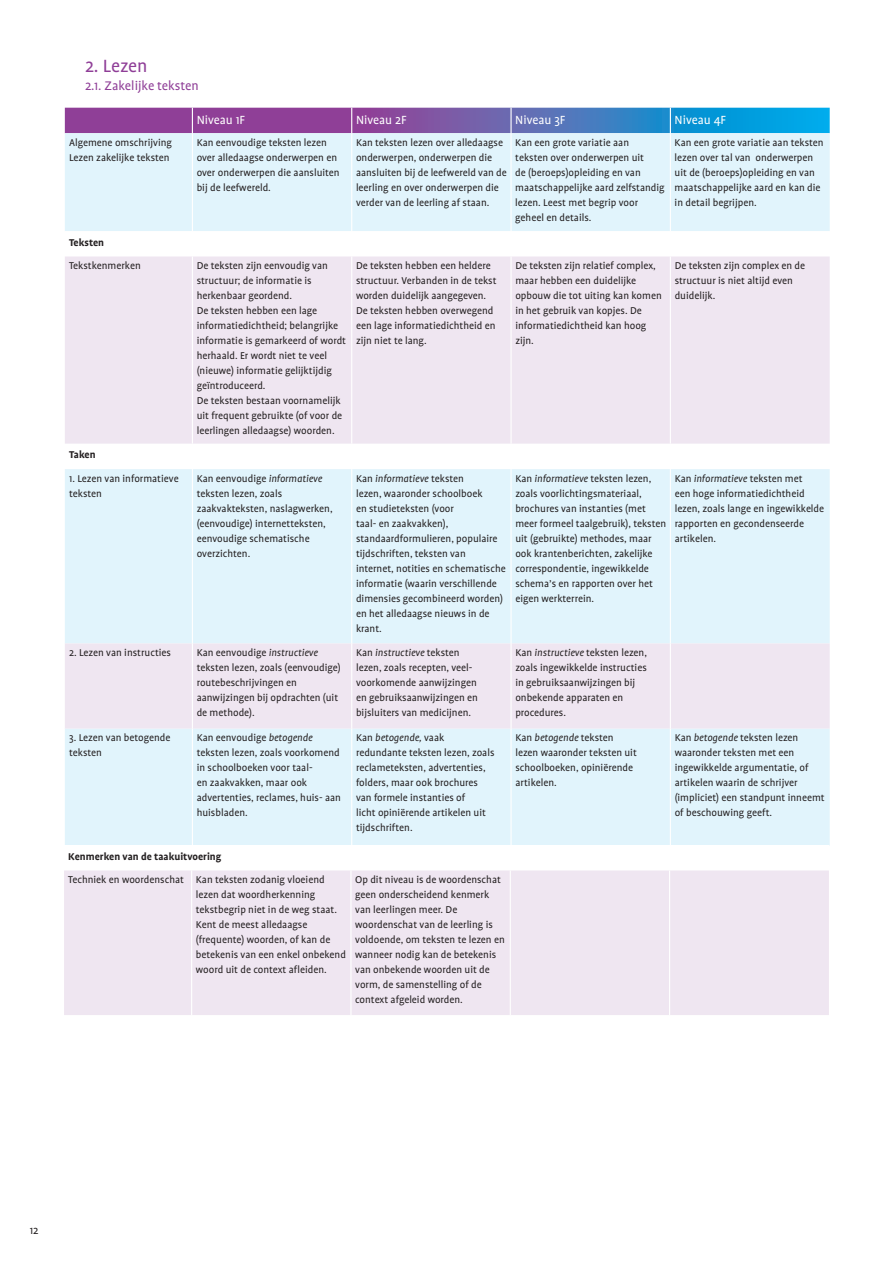
<style>
.page{position:relative;width:893px;height:1263px;background:#fff}
.page>*{position:absolute;margin:0;border:0;box-sizing:border-box;transform-origin:0 0}
.t1{font:20.25px "Profile";color:#8f3e97}
.t2{font:14.25px "Profile";color:#8f3e97}
.t3{font:13.5px "Profile";color:#fff}
.t4{font:12px "Profile";color:#231f20}
.t5{font:11.25px/15px "Profile";color:#231f20}
.t6{font:700 11.25px "Profile";color:#231f20}
.s1{font-style:italic}
</style>
<div class="page">
<svg style="left:65px;top:133px;width:765px;height:712px;background:#e4f5fc"></svg>
<svg style="left:65px;top:256px;width:765px;height:472px;background:#eaecf5"></svg>
<svg style="left:65px;top:108px;width:765px;height:25px;background:#5f64b1"></svg>
<hr style="left:192px;top:133px;width:1px;height:98px;background:#fff">
<hr style="left:351px;top:133px;width:1px;height:98px;background:#fff">
<hr style="left:510px;top:133px;width:2px;height:98px;background:#fff">
<hr style="left:670px;top:133px;width:1px;height:98px;background:#fff">
<hr style="left:192px;top:256px;width:1px;height:188px;background:#fff">
<hr style="left:351px;top:256px;width:1px;height:188px;background:#fff">
<hr style="left:510px;top:256px;width:2px;height:188px;background:#fff">
<hr style="left:670px;top:256px;width:1px;height:188px;background:#fff">
<hr style="left:192px;top:469px;width:1px;height:174px;background:#fff">
<hr style="left:351px;top:469px;width:1px;height:174px;background:#fff">
<hr style="left:510px;top:469px;width:2px;height:174px;background:#fff">
<hr style="left:670px;top:469px;width:1px;height:174px;background:#fff">
<hr style="left:192px;top:643px;width:1px;height:85px;background:#fff">
<hr style="left:351px;top:643px;width:1px;height:85px;background:#fff">
<hr style="left:510px;top:643px;width:2px;height:85px;background:#fff">
<hr style="left:670px;top:643px;width:1px;height:85px;background:#fff">
<hr style="left:192px;top:728px;width:1px;height:117px;background:#fff">
<hr style="left:351px;top:728px;width:1px;height:117px;background:#fff">
<hr style="left:510px;top:728px;width:2px;height:117px;background:#fff">
<hr style="left:670px;top:728px;width:1px;height:117px;background:#fff">
<div style="left:64px;top:870px;width:765px;height:145px;background:#efe6f1"></div>
<hr style="left:191px;top:870px;width:1px;height:145px;background:#fff">
<hr style="left:350px;top:870px;width:1px;height:145px;background:#fff">
<hr style="left:510px;top:870px;width:1px;height:145px;background:#fff">
<hr style="left:669px;top:870px;width:1px;height:145px;background:#fff">
<h1 class="t1" style="left:85px;top:55px;width:64px">2. Lezen</h1>
<p class="t2" style="left:85px;top:78px;width:115px">2.1. Zakelijke teksten</p>
<p class="t3" style="left:197px;top:112px;width:50px">Niveau 1F</p>
<p class="t3" style="left:356px;top:112px;width:52px">Niveau 2F</p>
<p class="t3" style="left:515px;top:112px;width:52px">Niveau 3F</p>
<p class="t3" style="left:675px;top:112px;width:53px">Niveau 4F</p>
<p class="t5" style="left:69px;top:135px;width:104px">Algemene omschrijving<br>Lezen zakelijke teksten</p>
<p class="t5" style="left:197px;top:135px;width:144px">Kan eenvoudige teksten lezen over alledaagse onderwerpen en over onderwerpen die aansluiten bij de leefwereld.</p>
<p class="t5" style="left:356px;top:135px;width:152px">Kan teksten lezen over alledaagse onderwerpen, onderwerpen die aansluiten bij de leefwereld van de leerling en over onderwerpen die verder van de leerling af staan.</p>
<p class="t5" style="left:515px;top:135px;width:151px">Kan een grote variatie aan<br>teksten over onderwerpen uit<br>de (beroeps)opleiding en van maatschappelijke aard zelfstandig lezen. Leest met begrip voor geheel en details.</p>
<p class="t5" style="left:675px;top:135px;width:150px">Kan een grote variatie aan teksten lezen over tal van onderwerpen uit de (beroeps)opleiding en van maatschappelijke aard en kan die in detail begrijpen.</p>
<p class="t6" style="left:69px;top:236px;width:36px">Teksten</p>
<p class="t5" style="left:69px;top:259px;width:73px">Tekstkenmerken</p>
<p class="t5" style="left:197px;top:259px;width:151px">De teksten zijn eenvoudig van structuur; de informatie is herkenbaar geordend.<br>De teksten hebben een lage informatiedichtheid; belangrijke informatie is gemarkeerd of wordt herhaald. Er wordt niet te veel (nieuwe) informatie gelijktijdig geïntroduceerd.<br>De teksten bestaan voornamelijk uit frequent gebruikte (of voor de leerlingen alledaagse) woorden.</p>
<p class="t5" style="left:356px;top:259px;width:142px">De teksten hebben een heldere structuur. Verbanden in de tekst worden duidelijk aangegeven.<br>De teksten hebben overwegend een lage informatiedichtheid en zijn niet te lang.</p>
<p class="t5" style="left:515px;top:258px;width:148px">De teksten zijn relatief complex, maar hebben een duidelijke opbouw die tot uiting kan komen in het gebruik van kopjes. De informatiedichtheid kan hoog zijn.</p>
<p class="t5" style="left:675px;top:258px;width:132px">De teksten zijn complex en de structuur is niet altijd even duidelijk.</p>
<p class="t6" style="left:69px;top:449px;width:28px">Taken</p>
<p class="t5" style="left:69px;top:471px;width:111px">1. Lezen van informatieve teksten</p>
<p class="t5" style="left:197px;top:471px;width:137px">Kan eenvoudige <span class="s1">informatieve </span>teksten lezen, zoals zaakvakteksten, naslagwerken, (eenvoudige) internetteksten, eenvoudige schematische overzichten.</p>
<p class="t5" style="left:356px;top:471px;width:151px">Kan <span class="s1">informatieve</span> teksten<br>lezen, waaronder schoolboek<br>en studieteksten (voor<br>taal- en zaakvakken), standaardformulieren, populaire tijdschriften, teksten van internet, notities en schematische informatie (waarin verschillende dimensies gecombineerd worden) en het alledaagse nieuws in de krant.</p>
<p class="t5" style="left:515px;top:471px;width:152px">Kan <span class="s1">informatieve</span> teksten lezen, zoals voorlichtingsmateriaal, brochures van instanties (met meer formeel taalgebruik), teksten uit (gebruikte) methodes, maar ook krantenberichten, zakelijke correspondentie, ingewikkelde schema’s en rapporten over het eigen werkterrein.</p>
<p class="t5" style="left:675px;top:471px;width:151px">Kan <span class="s1">informatieve</span> teksten met<br>een hoge informatiedichtheid lezen, zoals lange en ingewikkelde rapporten en gecondenseerde artikelen.</p>
<p class="t5" style="left:69px;top:645px;width:103px">2. Lezen van instructies</p>
<p class="t5" style="left:197px;top:645px;width:145px">Kan eenvoudige <span class="s1">instructieve </span>teksten lezen, zoals (eenvoudige) routebeschrijvingen en aanwijzingen bij opdrachten (uit de methode).</p>
<p class="t5" style="left:356px;top:645px;width:123px">Kan <span class="s1">instructieve</span> teksten lezen, zoals recepten, veel&shy;voorkomende aanwijzingen en gebruiksaanwijzingen en bijsluiters van medicijnen.</p>
<p class="t5" style="left:515px;top:645px;width:133px">Kan <span class="s1">instructieve</span> teksten lezen, zoals ingewikkelde instructies in gebruiksaanwijzingen bij onbekende apparaten en procedures.</p>
<p class="t5" style="left:69px;top:730px;width:103px">3. Lezen van betogende teksten</p>
<p class="t5" style="left:197px;top:730px;width:146px">Kan eenvoudige <span class="s1">betogende </span>teksten lezen, zoals voorkomend in schoolboeken voor taal-<br>en zaakvakken, maar ook advertenties, reclames, huis- aan huisbladen.</p>
<p class="t5" style="left:356px;top:730px;width:140px">Kan <span class="s1">betogende,</span> vaak redundante teksten lezen, zoals reclameteksten, advertenties, folders, maar ook brochures van formele instanties of<br>licht opiniërende artikelen uit tijdschriften.</p>
<p class="t5" style="left:515px;top:730px;width:123px">Kan <span class="s1">betogende</span> teksten lezen waaronder teksten uit schoolboeken, opiniërende artikelen.</p>
<p class="t5" style="left:675px;top:730px;width:152px">Kan <span class="s1">betogende</span> teksten lezen waaronder teksten met een ingewikkelde argumentatie, of artikelen waarin de schrijver (impliciet) een standpunt inneemt of beschouwing geeft.</p>
<p class="t6" style="left:68px;top:850px;width:155px">Kenmerken van de taakuitvoering</p>
<p class="t5" style="left:196px;top:873px;width:152px;text-indent:-128px">Techniek en woordenschat Kan teksten zodanig vloeiend lezen dat woordherkenning tekstbegrip niet in de weg staat.<br>Kent de meest alledaagse (frequente) woorden, of kan de betekenis van een enkel onbekend woord uit de context afleiden.</p>
<p class="t5" style="left:355px;top:872px;width:151px">Op dit niveau is de woordenschat geen onderscheidend kenmerk van leerlingen meer. De woordenschat van de leerling is voldoende, om teksten te lezen en wanneer nodig kan de betekenis van onbekende woorden uit de vorm, de samenstelling of de context afgeleid worden.</p>
<p class="t4" style="left:30px;top:1224px;width:10px">12</p>
</div>
